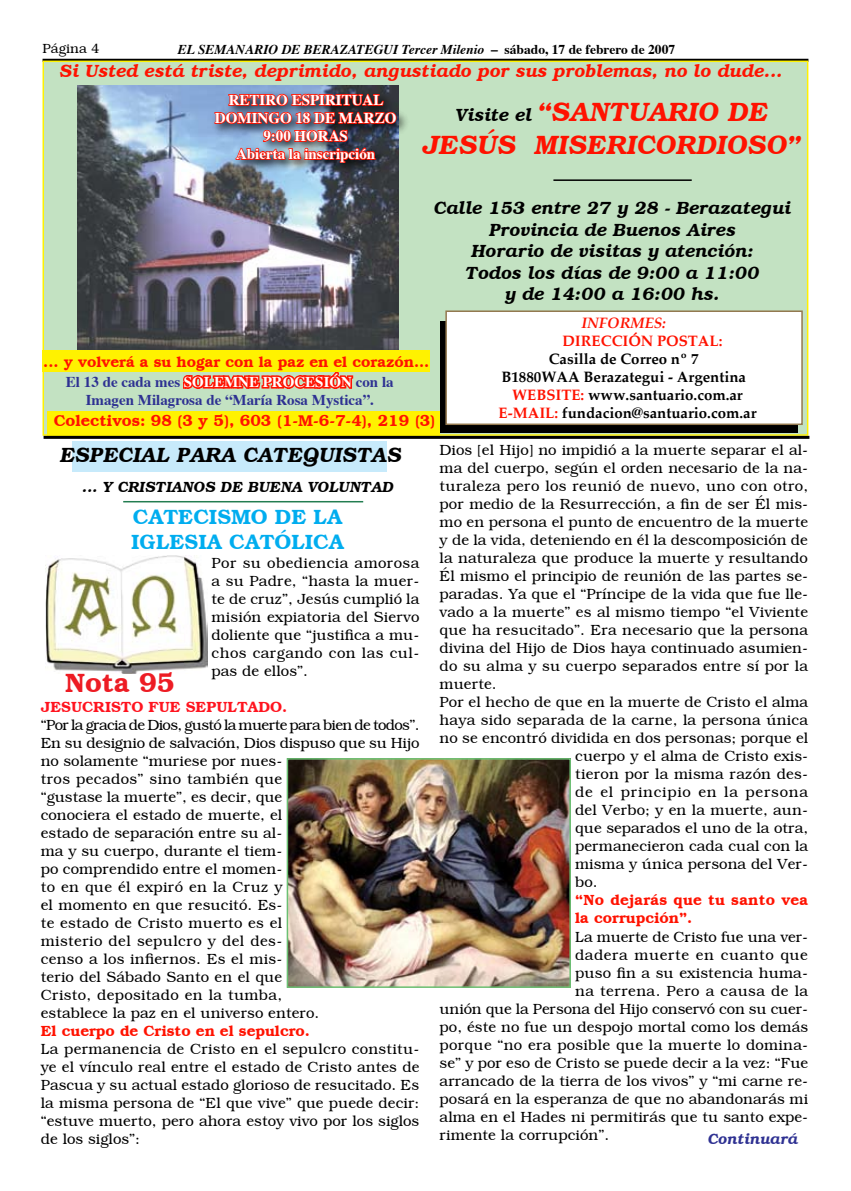
<style>
.page{position:relative;width:851px;height:1191px;background:#fff}
.page>*{position:absolute;margin:0;border:0;box-sizing:border-box;transform-origin:0 0}
.t1{font:italic 600 27px/32.4px "Bookman";color:#ff1200;text-align:center}
.t2{font:600 27px "Bookman";color:#ed1c24}
.t3{font:600 21px/25.2px "Bookman";color:#00adef}
.t4{font:italic 600 21px "Bookman";color:#000}
.t5{font:italic 600 18px/21.6px "Bookman";color:#000;text-align:center}
.t6{font:italic 600 18px "Bookman";color:#ff1200}
.t7{font:600 15.9px "Bookman";color:#ff1200}
.t8{font:300 15px/18px "Bookman";color:#000;text-align:justify}
.t9{font:700 15px/18px "Palatino";color:#000;text-align:center}
.t10{font:600 15px/18px "Bookman";color:#ff1200}
.t11{font:700 15px/18px "Times";color:#2e3192;text-align:center}
.t12{font:700 15px/18px "Times";color:#fff;text-align:center}
.t13{font:italic 600 15px "Bookman";color:#000}
.t14{font:300 15px "Bookman";letter-spacing:.045em;color:#000}
.t15{font:300 15px "Bookman";letter-spacing:.02em;color:#000}
.t16{font:600 15px "Bookman";color:#ff141f}
.t17{font:300 15px "Bookman";letter-spacing:.03em;color:#000}
.t18{font:700 15px "Palatino";color:#ff1200}
.t19{font:italic 600 15px "Bookman";color:#2e3192}
.t20{font:italic 700 15px "Palatino";color:#ff1200}
.t21{font:italic 700 13.5px "Times";color:#000}
.t22{font:300 13.5px "Bookman";color:#000}
.s1{font-style:normal}
.s2{font-size:18px;color:#000}
.s3{color:#fff}
.s4{color:#ff1200}
</style>
<div class="page">
<hr style="left:43px;top:59px;width:765px;height:3px;background:#000">
<div style="left:43px;top:61px;width:764px;height:374px;background:#c3e2c2"></div>
<div style="left:42px;top:61px;width:766px;height:375px;border:2px solid #fff200"></div>
<img style="left:78px;top:86px;width:321px;height:264px">
<div style="left:48px;top:411px;width:392px;height:24px;background:#fff200"></div>
<svg style="left:183px;top:372px;width:171px;height:17px"></svg>
<hr style="left:553px;top:179px;width:138px;height:2px;background:#000">
<div style="left:440px;top:321px;width:357px;height:111px;background:#000"></div>
<div style="left:446px;top:311px;width:356px;height:113px;background:#fff"></div>
<div style="left:445px;top:310px;width:357px;height:115px;border:2px solid #93784f"></div>
<div style="left:42px;top:350px;width:388px;height:22px;background:#fff200"></div>
<hr style="left:44px;top:436px;width:765px;height:3px;background:#000">
<div style="left:72px;top:441px;width:315px;height:31px;background:#c7eafb"></div>
<hr style="left:123px;top:501px;width:240px;height:1px;background:#237d51">
<img style="left:46px;top:555px;width:161px;height:118px">
<img style="left:289px;top:761px;width:279px;height:224px">
<div style="left:286px;top:758px;width:285px;height:230px;border:2px solid #6bc073"></div>
<div style="left:210px;top:89px;width:200px;height:88px;background:#000;opacity:.88"></div>
<img style="left:214px;top:93px;width:183px;height:71px">
<p class="t22" style="left:43px;top:41px;width:46px">Página</p>
<p class="t21" style="left:178px;top:37px;width:498px">EL SEMANARIO DE BERAZATEGUI Tercer Milenio <span class="s1">– sábado, 17 de febrero de 2007</span></p>
<p class="t6" style="left:60px;top:60px;width:724px">Si Usted está triste, deprimido, angustiado por sus problemas, no lo dude...</p>
<p class="t12" style="left:215px;top:89px;width:183px">RETIRO ESPIRITUAL<br>DOMINGO 18 DE MARZO<br>9:00 HORAS<br>Abierta la inscripción</p>
<h1 class="t1" style="left:423px;top:96px;width:380px"><span class="s2">Visite el</span> “SANTUARIO DE<br>JESÚS MISERICORDIOSO”</h1>
<p class="t5" style="left:434px;top:197px;width:359px">Calle 153 entre 27 y 28 - Berazategui<br>Provincia de Buenos Aires<br>Horario de visitas y atención:<br>Todos los días de 9:00 a 11:00<br>y de 14:00 a 16:00 hs.</p>
<p class="t10" style="left:43px;top:352px;width:387px">... y volverá a su hogar con la paz en el corazón...</p>
<p class="t11" style="left:66px;top:371px;width:329px">El 13 de cada mes <span class="s3">SOLEMNE PROCESIÓN</span> con la<br>Imagen Milagrosa de “María Rosa Mystica”.</p>
<p class="t7" style="left:54px;top:411px;width:383px">Colectivos: 98 (3 y 5), 603 (1-M-6-7-4), 219 (3)</p>
<p class="t20" style="left:581px;top:314px;width:86px">INFORMES:</p>
<p class="t18" style="left:562px;top:332px;width:161px">DIRECCIÓN POSTAL:</p>
<p class="t9" style="left:498px;top:350px;width:259px">Casilla de Correo nº 7<br>B1880WAA Berazategui - Argentina<br><span class="s4">WEBSITE:</span> www.santuario.com.ar<br><span class="s4">E-MAIL:</span> fundacion@santuario.com.ar</p>
<h2 class="t4" style="left:60px;top:441px;width:343px">ESPECIAL PARA CATEQUISTAS</h2>
<p class="t13" style="left:83px;top:477px;width:313px">... Y CRISTIANOS DE BUENA VOLUNTAD</p>
<h2 class="t3" style="left:131px;top:504px;width:214px">CATECISMO DE LA<br>IGLESIA CATÓLICA</h2>
<p class="t8" style="left:211px;top:553px;width:209px">Por su obediencia amorosa a su Padre, “hasta la muer&shy;te de cruz”, Jesús cumplió la misión expiatoria del Siervo doliente que “justifica a mu&shy;chos cargando con las cul&shy;pas de ellos”.</p>
<p class="t16" style="left:41px;top:697px;width:248px">JESUCRISTO FUE SEPULTADO.</p>
<p class="t8" style="left:41px;top:715px;width:380px;text-align:left">“Por la gracia de Dios, gustó la muerte para bien de todos”.<br>En su designio de salvación, Dios dispuso que su Hijo no solamente “muriese por nues-<br>tros pecados” sino también que<br>“gustase la muerte”, es decir, que<br>conociera el estado de muerte, el<br>estado de separación entre su al-<br>ma y su cuerpo, durante el tiem-<br>po comprendido entre el momen-<br>to en que él expiró en la Cruz y<br>el momento en que resucitó. Es-<br>te estado de Cristo muerto es el<br>misterio del sepulcro y del des-<br>censo a los infiernos. Es el mis-<br>terio del Sábado Santo en el que<br>Cristo, depositado en la tumba,<br>establece la paz en el universo entero.</p>
<p class="t10" style="left:41px;top:1022px;width:271px">El cuerpo de Cristo en el sepulcro.</p>
<p class="t8" style="left:41px;top:1039px;width:380px">La permanencia de Cristo en el sepulcro constitu&shy;ye el vínculo real entre el estado de Cristo antes de Pascua y su actual estado glorioso de resucitado. Es la misma persona de “El que vive” que puede decir: “estuve muerto, pero ahora estoy vivo por los siglos de los siglos”:</p>
<h1 class="t2" style="left:65px;top:666px;width:111px">Nota 95</h1>
<p class="t8" style="left:439px;top:441px;width:370px">Dios [el Hijo] no impidió a la muerte separar el al-</p>
<p class="t8" style="left:439px;top:459px;width:370px">ma del cuerpo, según el orden necesario de la na-</p>
<p class="t8" style="left:439px;top:477px;width:370px">turaleza pero los reunió de nuevo, uno con otro,</p>
<p class="t8" style="left:439px;top:495px;width:370px">por medio de la Resurrección, a fin de ser Él mis-</p>
<p class="t8" style="left:439px;top:513px;width:370px">mo en persona el punto de encuentro de la muerte</p>
<p class="t8" style="left:439px;top:531px;width:370px">y de la vida, deteniendo en él la descomposición de</p>
<p class="t8" style="left:439px;top:549px;width:370px">la naturaleza que produce la muerte y resultando</p>
<p class="t8" style="left:439px;top:567px;width:370px">Él mismo el principio de reunión de las partes se-</p>
<p class="t8" style="left:439px;top:585px;width:370px">paradas. Ya que el “Príncipe de la vida que fue lle-</p>
<p class="t8" style="left:439px;top:603px;width:370px">vado a la muerte” es al mismo tiempo “el Viviente</p>
<p class="t8" style="left:439px;top:621px;width:370px">que ha resucitado”. Era necesario que la persona</p>
<p class="t8" style="left:439px;top:639px;width:370px">divina del Hijo de Dios haya continuado asumien-</p>
<p class="t8" style="left:439px;top:657px;width:370px">do su alma y su cuerpo separados entre sí por la</p>
<p class="t8" style="left:439px;top:675px;width:58px">muerte.</p>
<p class="t8" style="left:439px;top:693px;width:370px">Por el hecho de que en la muerte de Cristo el alma</p>
<p class="t8" style="left:439px;top:711px;width:370px">haya sido separada de la carne, la persona única</p>
<p class="t8" style="left:439px;top:729px;width:370px">no se encontró dividida en dos personas; porque el</p>
<p class="t8" style="left:575px;top:747px;width:234px">cuerpo y el alma de Cristo exis-</p>
<p class="t8" style="left:575px;top:765px;width:234px">tieron por la misma razón des-</p>
<p class="t14" style="left:575px;top:783px;width:234px">de el principio en la persona</p>
<p class="t8" style="left:575px;top:801px;width:234px">del Verbo; y en la muerte, aun-</p>
<p class="t8" style="left:575px;top:819px;width:234px">que separados el uno de la otra,</p>
<p class="t8" style="left:575px;top:837px;width:234px">permanecieron cada cual con la</p>
<p class="t8" style="left:575px;top:855px;width:234px">misma y única persona del Ver-</p>
<p class="t8" style="left:575px;top:873px;width:24px">bo.</p>
<p class="t10" style="left:575px;top:891px;width:234px">“No dejarás que tu santo vea la corrupción”.</p>
<p class="t8" style="left:575px;top:927px;width:234px">La muerte de Cristo fue una ver-</p>
<p class="t17" style="left:575px;top:945px;width:234px">dadera muerte en cuanto que</p>
<p class="t8" style="left:575px;top:963px;width:234px">puso fin a su existencia huma-</p>
<p class="t15" style="left:575px;top:981px;width:234px">na terrena. Pero a causa de la</p>
<p class="t8" style="left:439px;top:999px;width:370px">unión que la Persona del Hijo conservó con su cuer-</p>
<p class="t8" style="left:439px;top:1017px;width:370px">po, éste no fue un despojo mortal como los demás</p>
<p class="t8" style="left:439px;top:1035px;width:370px">porque “no era posible que la muerte lo domina-</p>
<p class="t8" style="left:439px;top:1053px;width:370px">se” y por eso de Cristo se puede decir a la vez: “Fue</p>
<p class="t8" style="left:439px;top:1071px;width:370px">arrancado de la tierra de los vivos” y “mi carne re-</p>
<p class="t8" style="left:439px;top:1089px;width:370px">posará en la esperanza de que no abandonarás mi</p>
<p class="t8" style="left:439px;top:1107px;width:370px">alma en el Hades ni permitirás que tu santo expe-</p>
<p class="t8" style="left:439px;top:1125px;width:171px">rimente la corrupción”.</p>
<p class="t19" style="left:708px;top:1129px;width:92px">Continuará</p>
</div>
